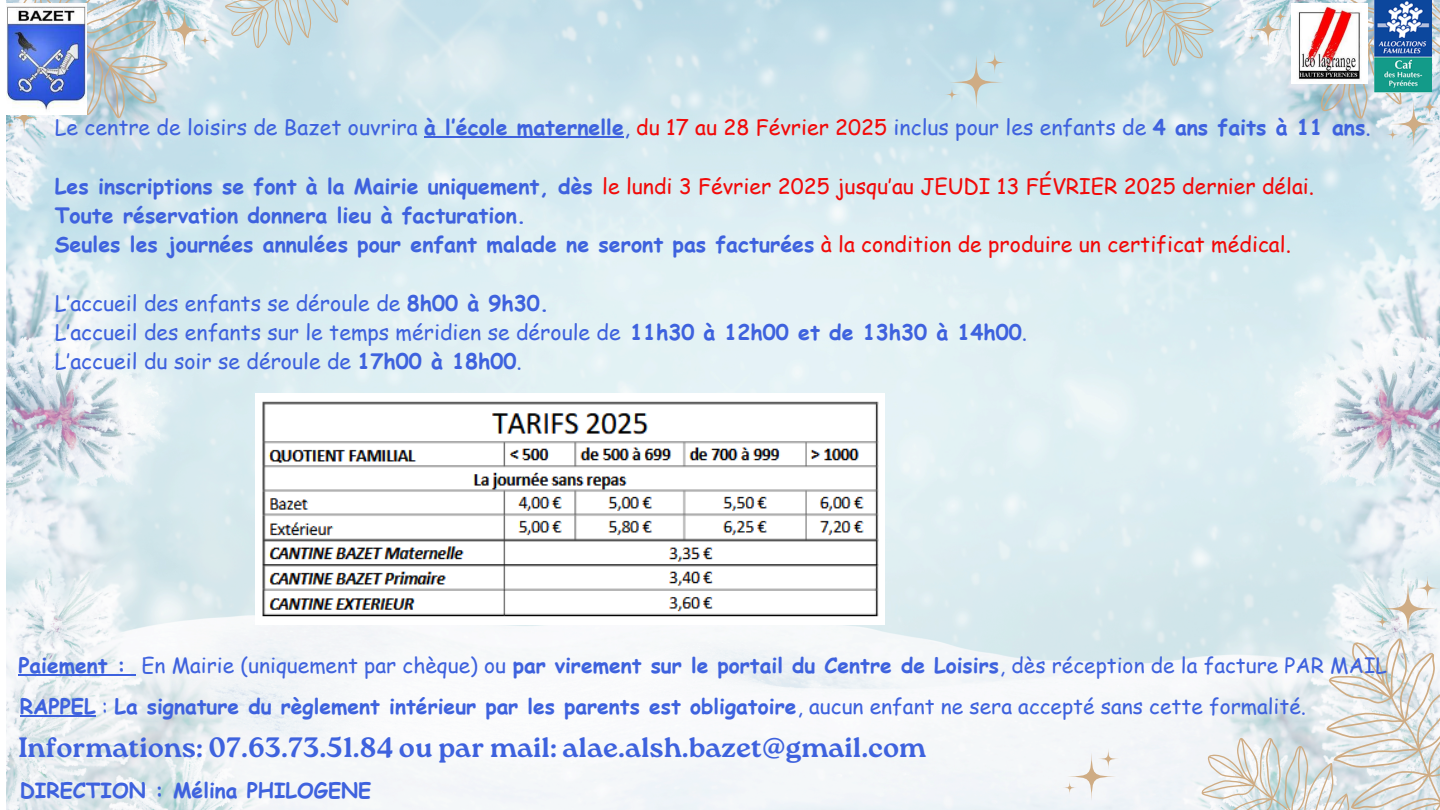
<style>
.page{position:relative;width:1440px;height:810px;background:#fff}
.page>*{position:absolute;margin:0;border:0;box-sizing:border-box;transform-origin:0 0}
.t1{font:700 28px "Roca One";color:#3e62de}
.t2{font:21.3px "Comic Sans MS";color:#3e62de}
.t3{font:700 21.3px "Comic Sans MS";color:#3e62de}
.t4{font:21.3px "Comic Sans MS";color:#f10a09}
.t5{font:700 21px "Comic Sans MS";color:#3e62de}
.t6{font:21px "Comic Sans MS";color:#3e62de}
.s1{font-weight:700}
.s2{color:#f10a09}
.s3{font-weight:700;color:#3e62de}
.s4{font-weight:400;color:#f10a09}
.s5{font-weight:400}
</style>
<div class="page">
<img style="left:7px;top:0;width:1433px;height:810px">
<svg style="left:6px;top:0;width:184px;height:131px;background:#c7d4d8"></svg>
<svg style="left:1294px;top:0;width:146px;height:134px;background:#c1d2d9"></svg>
<svg style="left:212px;top:0;width:163px;height:75px;background:#cbdfe5"></svg>
<svg style="left:1077px;top:0;width:146px;height:82px;background:#c0d9df"></svg>
<svg style="left:949px;top:55px;width:54px;height:54px;background:#c9dcdf"></svg>
<svg style="left:944px;top:87px;width:16px;height:15px"></svg>
<svg style="left:983px;top:51px;width:23px;height:23px"></svg>
<svg style="left:8px;top:102px;width:32px;height:32px"></svg>
<svg style="left:5px;top:120px;width:9px;height:10px"></svg>
<svg style="left:1380px;top:580px;width:56px;height:57px"></svg>
<svg style="left:1415px;top:576px;width:25px;height:25px"></svg>
<svg style="left:1189px;top:614px;width:251px;height:196px"></svg>
<svg style="left:161px;top:7px;width:46px;height:46px"></svg>
<svg style="left:198px;top:34px;width:14px;height:13px"></svg>
<svg style="left:159px;top:3px;width:20px;height:20px"></svg>
<svg style="left:1390px;top:101px;width:47px;height:46px"></svg>
<svg style="left:1386px;top:128px;width:13px;height:13px"></svg>
<svg style="left:1420px;top:97px;width:20px;height:20px"></svg>
<svg style="left:1250px;top:11px;width:36px;height:36px"></svg>
<svg style="left:1247px;top:33px;width:10px;height:10px"></svg>
<svg style="left:1273px;top:8px;width:16px;height:16px"></svg>
<svg style="left:1067px;top:752px;width:49px;height:49px;fill:#f4f5f8"></svg>
<svg style="left:1063px;top:781px;width:14px;height:14px"></svg>
<svg style="left:1098px;top:748px;width:21px;height:22px"></svg>
<img style="left:1375px;top:0;width:56px;height:93px">
<img style="left:1291px;top:3px;width:76px;height:80px">
<img style="left:7px;top:3px;width:80px;height:112px">
<img style="left:255px;top:393px;width:630px;height:231px">
<hr style="left:424px;top:137px;width:200px;height:1px;background:#3e62de">
<hr style="left:18px;top:674px;width:108px;height:2px;background:#3e62de">
<svg style="left:126px;top:674px;width:9px;height:2px"></svg>
<hr style="left:20px;top:715px;width:76px;height:2px;background:#3e62de">
<p class="t2" style="left:55px;top:112px;width:1317px">Le centre de loisirs de Bazet ouvrira <span class="s1">à l’école maternelle</span>, <span class="s2">du 17 au 28 Février 2025</span> inclus pour les enfants de <span class="s1">4 ans faits à 11 ans</span>.</p>
<p class="t4" style="left:55px;top:170px;width:1261px"><span class="s3">Les inscriptions se font à la Mairie uniquement, dès</span> le lundi 3 Février 2025 jusqu’au JEUDI 13 FÉVRIER 2025 dernier délai.</p>
<p class="t3" style="left:55px;top:199px;width:473px">Toute réservation donnera lieu à facturation.</p>
<p class="t3" style="left:55px;top:229px;width:1238px">Seules les journées annulées pour enfant malade ne seront pas facturées <span class="s4">à la condition de produire un certificat médical.</span></p>
<p class="t2" style="left:55px;top:287px;width:496px">L’accueil des enfants se déroule de <span class="s1">8h00 à 9h30.</span></p>
<p class="t2" style="left:55px;top:316px;width:974px">L’accueil des enfants sur le temps méridien se déroule de <span class="s1">11h30 à 12h00 et de 13h30 à 14h00</span>.</p>
<p class="t2" style="left:55px;top:346px;width:468px">L’accueil du soir se déroule de <span class="s1">17h00 à 18h00</span>.</p>
<p class="t6" style="left:18px;top:650px;width:1370px"><span class="s1">Paiement :</span> En Mairie (uniquement par chèque) ou <span class="s1">par virement sur le portail du Centre de Loisirs</span>, dès réception de la facture PAR MAIL</p>
<p class="t5" style="left:20px;top:690px;width:1288px">RAPPEL <span class="s5">:</span> La signature du règlement intérieur par les parents est obligatoire<span class="s5">, aucun enfant ne sera accepté sans cette formalité.</span></p>
<p class="t1" style="left:18px;top:731px;width:909px">Informations: 07.63.73.51.84 ou par mail: alae.alsh.bazet@gmail.com</p>
<p class="t5" style="left:20px;top:775px;width:353px">DIRECTION : Mélina PHILOGENE</p>
</div>
